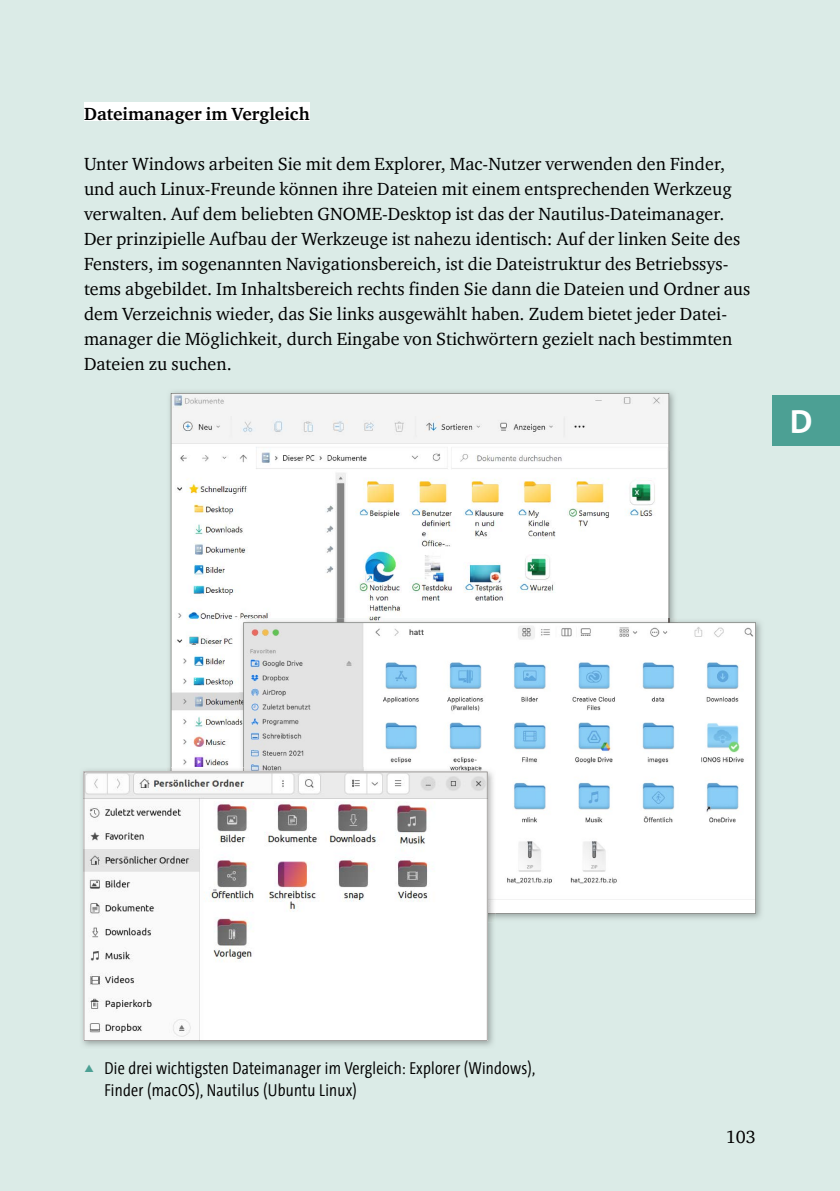
<style>
.page{position:relative;width:840px;height:1191px;background:#fff}
.page>*{position:absolute;margin:0;border:0;box-sizing:border-box;transform-origin:0 0}
.t1{font:700 34px "The Sans Os F";color:#fff}
.t2{font:18px/25px "Charter ITC Std";color:#000}
.t3{font:700 18px "Charter ITC Std";color:#000}
.t4{font:300 17.6px/22px "The Sans Cd LF4";letter-spacing:.015em;color:#000}
</style>
<div class="page">
<div style="left:0;top:0;width:839px;height:1191px;background:#dbebe7"></div>
<div style="left:84px;top:102px;width:225px;height:18px;background:#fff"></div>
<img style="left:169px;top:391px;width:506px;height:60px">
<img style="left:169px;top:451px;width:2px;height:316px">
<img style="left:668px;top:451px;width:7px;height:167px">
<svg style="left:171px;top:393px;width:497px;height:374px;background:#f1f2f0"></svg>
<img style="left:495px;top:621px;width:266px;height:298px">
<img style="left:239px;top:618px;width:429px;height:149px">
<svg style="left:668px;top:618px;width:9px;height:4px"></svg>
<svg style="left:243px;top:622px;width:512px;height:291px;background:#e7eff3"></svg>
<img style="left:82px;top:770px;width:411px;height:276px">
<img style="left:171px;top:767px;width:72px;height:4px">
<img style="left:243px;top:767px;width:252px;height:146px">
<svg style="left:84px;top:771px;width:403px;height:269px;background:#edecec"></svg>
<div style="left:772px;top:395px;width:67px;height:50px;background:#4ca094"></div>
<p class="t3" style="left:84px;top:103px;width:227px">Dateimanager im Vergleich</p>
<p class="t2" style="left:84px;top:151px;width:667px">Unter Windows arbeiten Sie mit dem Explorer, Mac-Nutzer verwenden den Finder, und auch Linux-Freunde können ihre Dateien mit einem entsprechenden Werkzeug verwalten. Auf dem beliebten GNOME-Desktop ist das der Nautilus-Dateimanager.<br>Der prinzipielle Aufbau der Werkzeuge ist nahezu identisch: Auf der linken Seite des Fensters, im sogenannten Navigationsbereich, ist die Dateistruktur des Betriebssys&shy;tems abgebildet. Im Inhaltsbereich rechts finden Sie dann die Dateien und Ordner aus dem Verzeichnis wieder, das Sie links ausgewählt haben. Zudem bietet jeder Datei&shy;manager die Möglichkeit, durch Eingabe von Stichwörtern gezielt nach bestimmten Dateien zu suchen.</p>
<h1 class="t1" style="left:789px;top:400px;width:24px">D</h1>
<p class="t4" style="left:104px;top:1056px;width:432px">Die drei wichtigsten Dateimanager im Vergleich: Explorer (Windows),<br>Finder (macOS), Nautilus (Ubuntu Linux)</p>
<p class="t2" style="left:725px;top:1124px;width:32px">103</p>
</div>
